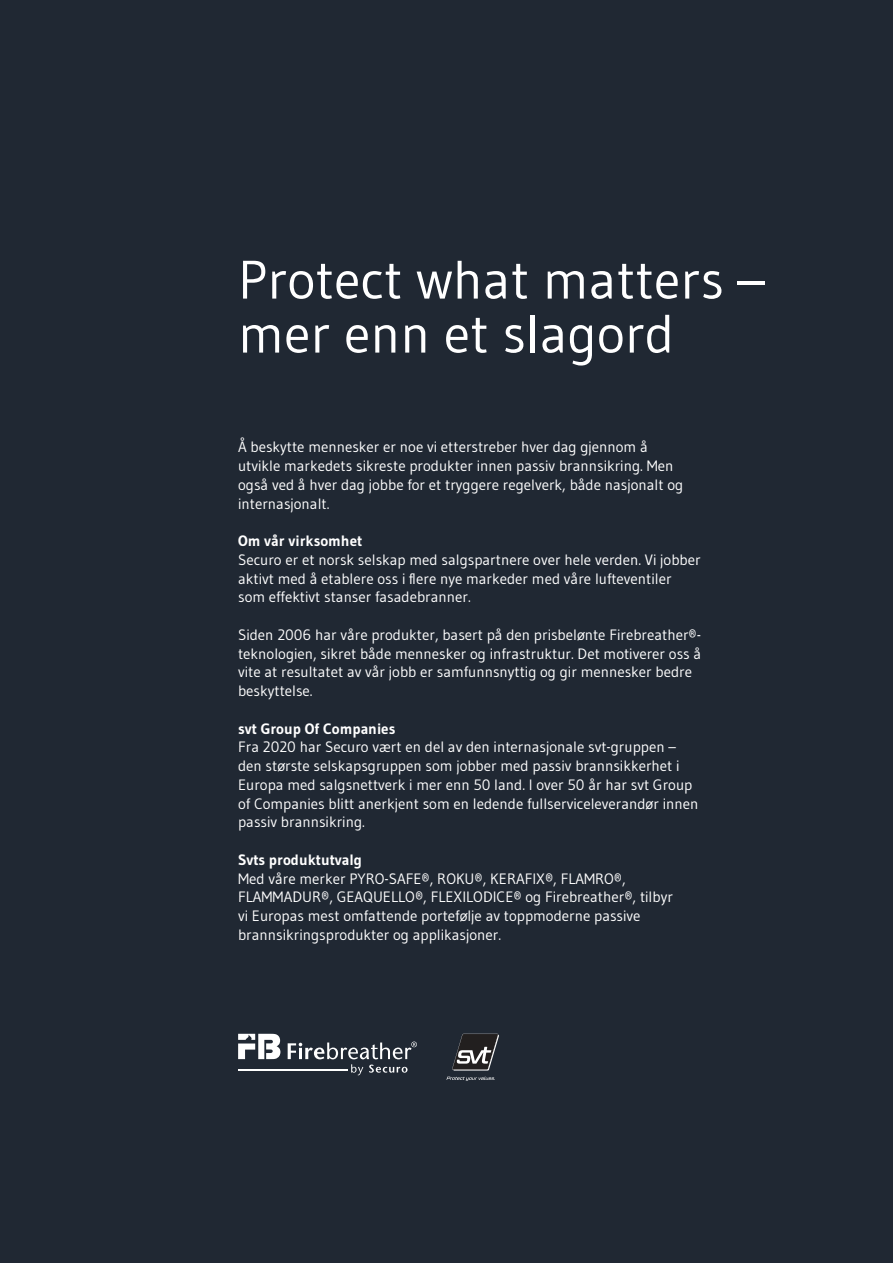
<style>
.page{position:relative;width:893px;height:1263px;background:#202833}
.page>*{position:absolute;margin:0;border:0;box-sizing:border-box;transform-origin:0 0}
.t1{font:54px/54px "Gudea";color:#fff}
.t2{font:15px/18.8px "Gudea";color:#fff}
.t3{font:700 15px "Gudea";color:#fff}
</style>
<div class="page">
<hr style="left:238px;top:1069px;width:109px;height:1px;background:#fff">
<svg style="left:238px;top:1034px;width:42px;height:25px"></svg>
<svg style="left:288px;top:1041px;width:129px;height:34px"></svg>
<svg style="left:452px;top:1034px;width:47px;height:36px"></svg>
<svg style="left:446px;top:1076px;width:49px;height:5px"></svg>
<h1 class="t1" style="left:238px;top:252px;width:528px">Protect what matters – mer enn et slagord</h1>
<p class="t2" style="left:238px;top:437px;width:447px">Å beskytte mennesker er noe vi etterstreber hver dag gjennom å utvikle markedets sikreste produkter innen passiv brannsikring. Men også ved å hver dag jobbe for et tryggere regelverk, både nasjonalt og internasjonalt.</p>
<p class="t3" style="left:238px;top:534px;width:126px">Om vår virksomhet</p>
<p class="t2" style="left:238px;top:550px;width:464px">Securo er et norsk selskap med salgspartnere over hele verden. Vi jobber aktivt med å etablere oss i flere nye markeder med våre lufteventiler som effektivt stanser fasadebranner.</p>
<p class="t2" style="left:238px;top:625px;width:465px">Siden 2006 har våre produkter, basert på den prisbelønte Firebreather®- teknologien, sikret både mennesker og infrastruktur. Det motiverer oss å vite at resultatet av vår jobb er samfunnsnyttig og gir mennesker bedre beskyttelse.</p>
<p class="t3" style="left:238px;top:722px;width:159px">svt Group Of Companies</p>
<p class="t2" style="left:238px;top:737px;width:462px">Fra 2020 har Securo vært en del av den internasjonale svt-gruppen – den største selskapsgruppen som jobber med passiv brannsikkerhet i Europa med salgsnettverk i mer enn 50 land. I over 50 år har svt Group of Companies blitt anerkjent som en ledende fullserviceleverandør innen passiv brannsikring.</p>
<p class="t3" style="left:238px;top:853px;width:125px">Svts produktutvalg</p>
<p class="t2" style="left:238px;top:869px;width:436px">Med våre merker PYRO-SAFE®, ROKU®, KERAFIX®, FLAMRO®, FLAMMADUR®, GEAQUELLO®, FLEXILODICE® og Firebreather®, tilbyr vi Europas mest omfattende portefølje av toppmoderne passive brannsikringsprodukter og applikasjoner.</p>
</div>
